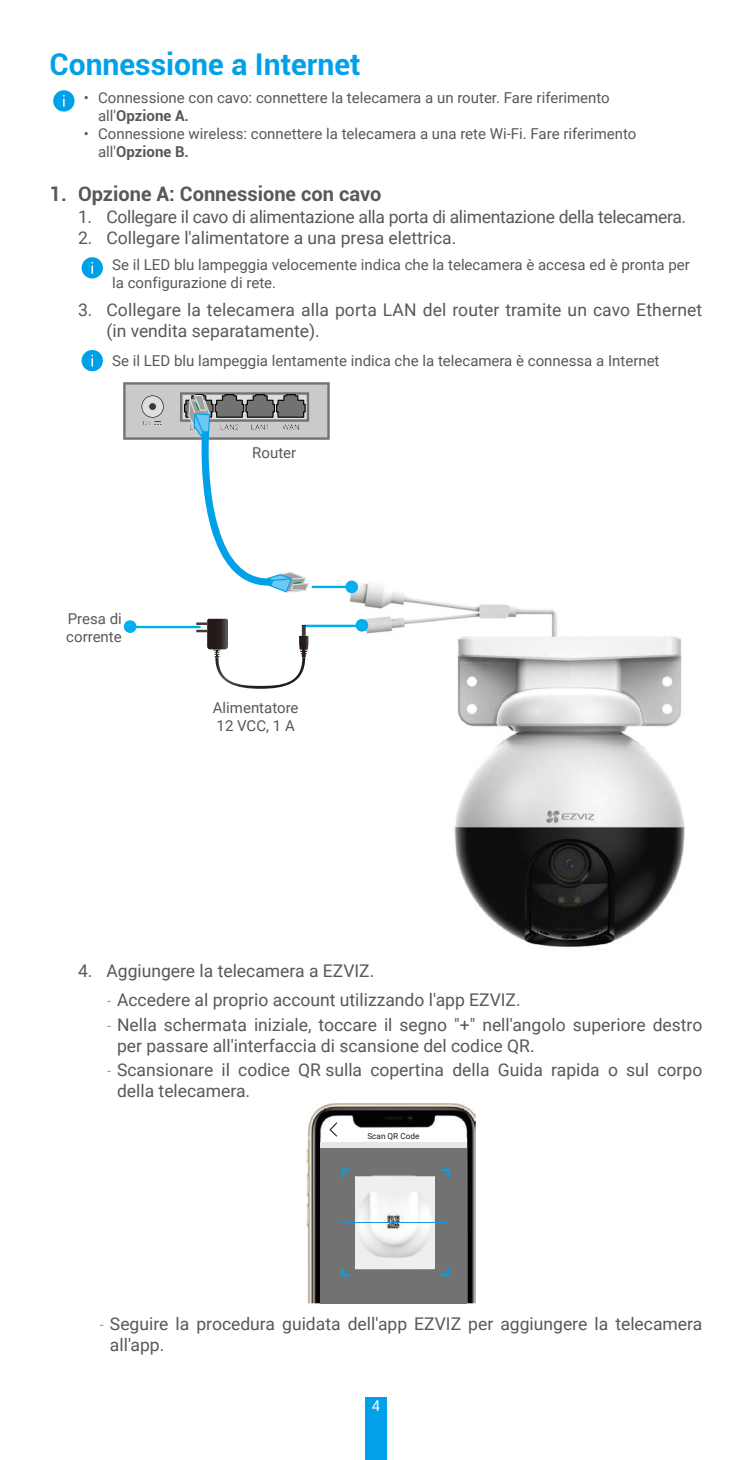
<style>
.page{position:relative;width:752px;height:1460px;background:#fff}
.page>*{position:absolute;margin:0;border:0;box-sizing:border-box;transform-origin:0 0}
.t1{font:700 30px "Roboto";color:#00a1e9}
.t2{font:700 20px "Roboto";color:#595857}
.t3{font:17.5px/21px "Roboto";color:#595857}
.t4{font:17.5px "Roboto";letter-spacing:-.02em;color:#595857}
.t5{font:15px/18px "Roboto";color:#595857}
.t6{font:15px "Roboto";color:#fff}
.t7{font:8.25px "Roboto";color:#231916}
.s1{font-weight:700}
.s2{font-family:"DIN Cond";font-weight:300}
</style>
<div class="page">
<div style="left:365px;top:1398px;width:21px;height:62px;background:#00a1e9"></div>
<div style="left:53px;top:90px;width:21px;height:22px;background:#00a1e9;border-radius:50%"></div>
<svg style="left:63px;top:95px;width:2px;height:12px"></svg>
<div style="left:81px;top:257px;width:22px;height:21px;background:#00a1e9;border-radius:50%"></div>
<svg style="left:91px;top:262px;width:2px;height:12px"></svg>
<div style="left:81px;top:350px;width:22px;height:21px;background:#00a1e9;border-radius:50%"></div>
<svg style="left:91px;top:355px;width:2px;height:11px"></svg>
<img style="left:324px;top:580px;width:233px;height:54px">
<img style="left:454px;top:636px;width:231px;height:311px">
<img style="left:447px;top:624px;width:151px;height:19px">
<svg style="left:123px;top:382px;width:206px;height:211px"></svg>
<hr style="left:130px;top:626px;width:71px;height:2px;background:#00afec">
<div style="left:124px;top:620px;width:12px;height:13px;background:#00afec;border-radius:50%"></div>
<div style="left:355px;top:619px;width:13px;height:13px;background:#00afec;border-radius:50%"></div>
<hr style="left:302px;top:625px;width:56px;height:2px;background:#00afec">
<div style="left:345px;top:581px;width:13px;height:12px;background:#00afec;border-radius:50%"></div>
<hr style="left:311px;top:586px;width:36px;height:2px;background:#00afec">
<svg style="left:196px;top:619px;width:112px;height:70px"></svg>
<img style="left:306px;top:1103px;width:169px;height:200px">
<div style="left:320px;top:1143px;width:147px;height:160px;background:#727272"></div>
<div style="left:320px;top:1143px;width:146px;height:5px;background:#e6e6e7"></div>
<svg style="left:329px;top:1122px;width:8px;height:15px"></svg>
<svg style="left:341px;top:1169px;width:8px;height:8px"></svg>
<svg style="left:440px;top:1169px;width:8px;height:8px"></svg>
<svg style="left:341px;top:1268px;width:8px;height:8px"></svg>
<svg style="left:440px;top:1268px;width:8px;height:8px"></svg>
<img style="left:355px;top:1175px;width:79px;height:94px">
<div style="left:354px;top:1177px;width:79px;height:91px;background:#efeff0"></div>
<img style="left:359px;top:1192px;width:72px;height:66px">
<svg style="left:387px;top:1216px;width:12px;height:12px"></svg>
<hr style="left:341px;top:1222px;width:105px;height:1px;background:#1f95d4">
<h1 class="t1" style="left:50px;top:43px;width:312px">Connessione a Internet</h1>
<p class="t5" style="left:98px;top:88px;width:513px;text-indent:-14px">• Connessione con cavo: connettere la telecamera a un router. Fare riferimento all'<span class="s1">Opzione A.</span></p>
<p class="t5" style="left:98px;top:124px;width:539px;text-indent:-14px">• Connessione wireless: connettere la telecamera a una rete Wi-Fi. Fare riferimento all'<span class="s1">Opzione B.</span></p>
<p class="t2" style="left:50px;top:180px;width:333px">1. Opzione A: Connessione con cavo</p>
<p class="t4" style="left:78px;top:205px;width:609px">1. Collegare il cavo di alimentazione alla porta di alimentazione della telecamera.</p>
<p class="t3" style="left:78px;top:227px;width:379px">2. Collegare l'alimentatore a una presa elettrica.</p>
<p class="t5" style="left:112px;top:255px;width:578px">Se il LED blu lampeggia velocemente indica che la telecamera è accesa ed è pronta per la configurazione di rete.</p>
<p class="t3" style="left:106px;top:298px;width:597px;text-indent:-28px">3. Collegare la telecamera alla porta LAN del router tramite un cavo Ethernet (in vendita separatamente).</p>
<p class="t5" style="left:112px;top:351px;width:548px">Se il LED blu lampeggia lentamente indica che la telecamera è connessa a Internet</p>
<p class="t5" style="left:66px;top:609px;width:57px">Presa di corrente</p>
<p class="t5" style="left:252px;top:443px;width:45px">Router</p>
<p class="t5" style="left:213px;top:698px;width:87px">Alimentatore<br>12 VCC, 1 A</p>
<p class="t3" style="left:78px;top:960px;width:297px">4. Aggiungere la telecamera a EZVIZ.</p>
<p class="t3" style="left:106px;top:989px;width:415px"><span class="s2">-</span> Accedere al proprio account utilizzando l'app EZVIZ.</p>
<p class="t3" style="left:117px;top:1013px;width:586px;text-indent:-11px"><span class="s2">-</span> Nella schermata iniziale, toccare il segno "+" nell'angolo superiore destro per passare all'interfaccia di scansione del codice QR.</p>
<p class="t3" style="left:117px;top:1059px;width:586px;text-indent:-11px"><span class="s2">-</span> Scansionare il codice QR sulla copertina della Guida rapida o sul corpo della telecamera.</p>
<p class="t7" style="left:367px;top:1130px;width:54px">Scan QR Code</p>
<p class="t3" style="left:110px;top:1313px;width:593px;text-indent:-11px"><span class="s2">-</span> Seguire la procedura guidata dell'app EZVIZ per aggiungere la telecamera all'app.</p>
<p class="t6" style="left:371px;top:1395px;width:10px">4</p>
</div>
